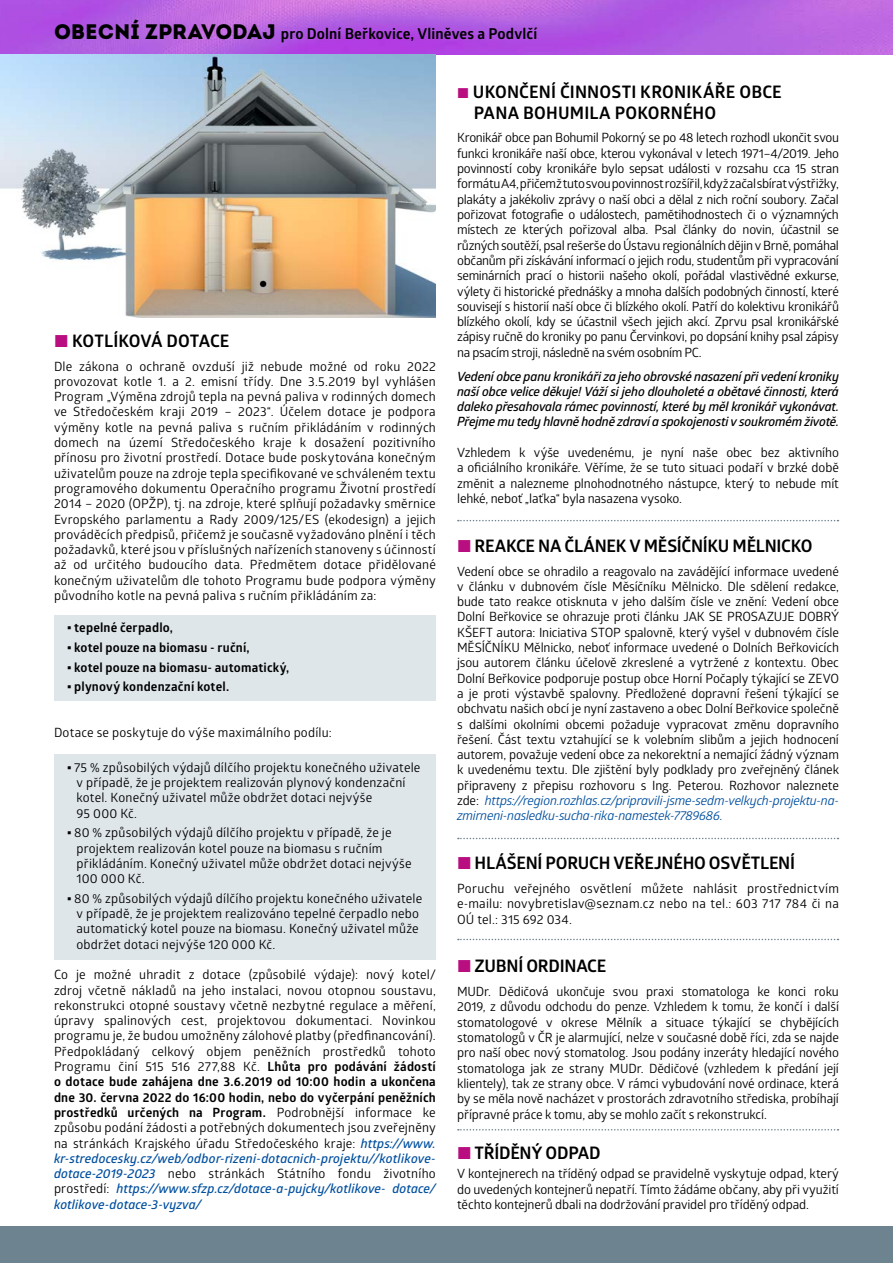
<style>
.page{position:relative;width:893px;height:1263px;background:#fff}
.page>*{position:absolute;margin:0;border:0;box-sizing:border-box;transform-origin:0 0}
.t1{font:700 17.25px "Glober";letter-spacing:-.01em;color:#000}
.t2{font:700 17.25px/20.7px "Glober";letter-spacing:.01em;color:#000}
.t3{font:700 15px "Glober";letter-spacing:.01em;color:#000}
.t4{font:12.75px/15.3px "Glober";letter-spacing:.01em;color:#000;text-align:justify}
.t5{font:italic 600 12.75px/15.3px "Glober";letter-spacing:-.02em;color:#000;text-align:justify}
.t6{font:700 12.75px/19.5px "Glober";letter-spacing:.015em;color:#000}
.s1{font-family:"Intro";font-weight:400;font-size:21px}
.s2{font-style:italic;color:#004f9f}
.s3{font-weight:700}
.s4{font-weight:600;font-style:italic;color:#004f9f}
</style>
<div class="page">
<div style="left:0;top:1226px;width:893px;height:37px;background:#6d838f"></div>
<img style="left:0;top:0;width:893px;height:54px">
<img style="left:0;top:54px;width:436px;height:264px">
<div style="left:54px;top:615px;width:382px;height:86px;background:#dfe6ea"></div>
<div style="left:54px;top:754px;width:382px;height:206px;background:#dfe6ea"></div>
<svg style="left:458px;top:520px;width:380px;height:1px"></svg>
<svg style="left:458px;top:838px;width:380px;height:1px"></svg>
<svg style="left:458px;top:939px;width:380px;height:1px"></svg>
<svg style="left:458px;top:1129px;width:380px;height:1px"></svg>
<p class="t3" style="left:54px;top:23px;width:485px"><span class="s1">OBECNÍ ZPRAVODAJ</span> pro Dolní Beřkovice, Vliněves a Podvlčí</p>
<h1 class="t2" style="left:473px;top:81px;width:310px">UKONČENÍ ČINNOSTI KRONIKÁŘE OBCE<br>PANA BOHUMILA POKORNÉHO</h1>
<p class="t4" style="left:457px;top:130px;width:383px">Kronikář obce pan Bohumil Pokorný se po 48 letech rozhodl ukončit svou funkci kronikáře naší obce, kterou vykonával v letech 1971–4/2019. Jeho povinností coby kronikáře bylo sepsat události v rozsahu cca 15 stran formátu A4, přičemž tuto svou povinnost rozšířil, když začal sbírat výstřižky, plakáty a jakékoliv zprávy o naší obci a dělal z nich roční soubory. Začal pořizovat fotografie o událostech, pamětihodnostech či o významných místech ze kterých pořizoval alba. Psal články do novin, účastnil se různých soutěží, psal rešerše do Ústavu regionálních dějin v Brně, pomáhal občanům při získávání informací o jejich rodu, studentům při vypracování seminárních prací o historii našeho okolí, pořádal vlastivědné exkurse, výlety či historické přednášky a mnoha dalších podobných činností, které souvisejí s historií naší obce či blízkého okolí. Patří do kolektivu kronikářů blízkého okolí, kdy se účastnil všech jejich akcí. Zprvu psal kronikářské zápisy ručně do kroniky po panu Červinkovi, po dopsání knihy psal zápisy na psacím stroji, následně na svém osobním PC.</p>
<p class="t5" style="left:457px;top:368px;width:383px">Vedení obce panu kronikáři za jeho obrovské nasazení při vedení kroniky naší obce velice děkuje! Váží si jeho dlouholeté a obětavé činnosti, která daleko přesahovala rámec povinností, které by měl kronikář vykonávat.<br>Přejme mu tedy hlavně hodně zdraví a spokojenosti v soukromém životě.</p>
<p class="t4" style="left:457px;top:444px;width:383px">Vzhledem k výše uvedenému, je nyní naše obec bez aktivního a oficiálního kronikáře. Věříme, že se tuto situaci podaří v brzké době změnit a nalezneme plnohodnotného nástupce, který to nebude mít lehké, neboť „laťka“ byla nasazena vysoko.</p>
<h1 class="t1" style="left:475px;top:533px;width:339px">REAKCE NA ČLÁNEK V MĚSÍČNÍKU MĚLNICKO</h1>
<p class="t4" style="left:457px;top:563px;width:383px">Vedení obce se ohradilo a reagovalo na zavádějící informace uvedené v článku v dubnovém čísle Měsíčníku Mělnicko. Dle sdělení redakce, bude tato reakce otisknuta v jeho dalším čísle ve znění: Vedení obce Dolní Beřkovice se ohrazuje proti článku JAK SE PROSAZUJE DOBRÝ KŠEFT autora: Iniciativa STOP spalovně, který vyšel v dubnovém čísle MĚSÍČNÍKU Mělnicko, neboť informace uvedené o Dolních Beřkovicích jsou autorem článku účelově zkreslené a vytržené z kontextu. Obec Dolní Beřkovice podporuje postup obce Horní Počaply týkající se ZEVO a je proti výstavbě spalovny. Předložené dopravní řešení týkající se obchvatu našich obcí je nyní zastaveno a obec Dolní Beřkovice společně s dalšími okolními obcemi požaduje vypracovat změnu dopravního řešení. Část textu vztahující se k volebním slibům a jejich hodnocení autorem, považuje vedení obce za nekorektní a nemající žádný význam k uvedenému textu. Dle zjištění byly podklady pro zveřejněný článek připraveny z přepisu rozhovoru s Ing. Peterou. Rozhovor naleznete zde: <span class="s2">https://region.rozhlas.cz/pripravili-jsme-sedm-velkych-projektu-na&shy;zmirneni-nasledku-sucha-rika-namestek-7789686.</span></p>
<h1 class="t1" style="left:475px;top:851px;width:322px">HLÁŠENÍ PORUCH VEŘEJNÉHO OSVĚTLENÍ</h1>
<p class="t4" style="left:457px;top:880px;width:383px">Poruchu veřejného osvětlení můžete nahlásit prostřednictvím e-mailu: novybretislav@seznam.cz nebo na tel.: 603 717 784 či na OÚ tel.: 315 692 034.</p>
<h1 class="t1" style="left:475px;top:954px;width:133px">ZUBNÍ ORDINACE</h1>
<p class="t4" style="left:457px;top:983px;width:383px">MUDr. Dědičová ukončuje svou praxi stomatologa ke konci roku 2019, z důvodu odchodu do penze. Vzhledem k tomu, že končí i další stomatologové v okrese Mělník a situace týkající se chybějících stomatologů v ČR je alarmující, nelze v současné době říci, zda se najde pro naší obec nový stomatolog. Jsou podány inzeráty hledající nového stomatologa jak ze strany MUDr. Dědičové (vzhledem k předání její klientely), tak ze strany obce. V rámci vybudování nové ordinace, která by se měla nově nacházet v prostorách zdravotního střediska, probíhají přípravné práce k tomu, aby se mohlo začít s rekonstrukcí.</p>
<h1 class="t1" style="left:475px;top:1140px;width:128px">TŘÍDĚNÝ ODPAD</h1>
<p class="t4" style="left:457px;top:1165px;width:383px">V kontejnerech na tříděný odpad se pravidelně vyskytuje odpad, který do uvedených kontejnerů nepatří. Tímto žádáme občany, aby při využití těchto kontejnerů dbali na dodržování pravidel pro tříděný odpad.</p>
<h1 class="t1" style="left:72px;top:329px;width:159px">KOTLÍKOVÁ DOTACE</h1>
<p class="t4" style="left:54px;top:358px;width:383px">Dle zákona o ochraně ovzduší již nebude možné od roku 2022 provozovat kotle 1. a 2. emisní třídy. Dne 3.5.2019 byl vyhlášen Program „Výměna zdrojů tepla na pevná paliva v rodinných domech ve Středočeském kraji 2019 – 2023“. Účelem dotace je podpora výměny kotle na pevná paliva s ručním přikládáním v rodinných domech na území Středočeského kraje k dosažení pozitivního přínosu pro životní prostředí. Dotace bude poskytována konečným uživatelům pouze na zdroje tepla specifikované ve schváleném textu programového dokumentu Operačního programu Životní prostředí 2014 – 2020 (OPŽP), tj. na zdroje, které splňují požadavky směrnice Evropského parlamentu a Rady 2009/125/ES (ekodesign) a jejich prováděcích předpisů, přičemž je současně vyžadováno plnění i těch požadavků, které jsou v příslušných nařízeních stanoveny s účinností až od určitého budoucího data. Předmětem dotace přidělované konečným uživatelům dle tohoto Programu bude podpora výměny původního kotle na pevná paliva s ručním přikládáním za:</p>
<p class="t6" style="left:74px;top:618px;width:217px">tepelné čerpadlo,<br>kotel pouze na biomasu - ruční,<br>kotel pouze na biomasu- automatický, plynový kondenzační kotel.</p>
<p class="t4" style="left:54px;top:724px;width:279px">Dotace se poskytuje do výše maximálního podílu:</p>
<p class="t4" style="left:74px;top:759px;width:348px;text-align:left">75 % způsobilých výdajů dílčího projektu konečného uživatele v případě, že je projektem realizován plynový kondenzační kotel. Konečný uživatel může obdržet dotaci nejvýše<br>95 000 Kč.</p>
<p class="t4" style="left:74px;top:824px;width:339px;text-align:left">80 % způsobilých výdajů dílčího projektu v případě, že je projektem realizován kotel pouze na biomasu s ručním přikládáním. Konečný uživatel může obdržet dotaci nejvýše 100 000 Kč.</p>
<p class="t4" style="left:74px;top:890px;width:350px;text-align:left">80 % způsobilých výdajů dílčího projektu konečného uživatele v případě, že je projektem realizováno tepelné čerpadlo nebo automatický kotel pouze na biomasu. Konečný uživatel může obdržet dotaci nejvýše 120 000 Kč.</p>
<p class="t4" style="left:54px;top:966px;width:383px">Co je možné uhradit z dotace (způsobilé výdaje): nový kotel/ zdroj včetně nákladů na jeho instalaci, novou otopnou soustavu, rekonstrukci otopné soustavy včetně nezbytné regulace a měření, úpravy spalinových cest, projektovou dokumentaci. Novinkou programu je, že budou umožněny zálohové platby (předfinancování).<br>Předpokládaný celkový objem peněžních prostředků tohoto Programu činí 515 516 277,88 Kč. <span class="s3">Lhůta pro podávání žádostí o dotace bude zahájena dne 3.6.2019 od 10:00 hodin a ukončena dne 30. června 2022 do 16:00 hodin, nebo do vyčerpání peněžních prostředků určených na Program.</span> Podrobnější informace ke způsobu podání žádosti a potřebných dokumentech jsou zveřejněny na stránkách Krajského úřadu Středočeského kraje: <span class="s4">https://www. kr-stredocesky.cz/web/odbor-rizeni-dotacnich-projektu//kotlikove&shy;dotace-2019-2023</span> nebo stránkách Státního fondu životního prostředí: <span class="s4">https://www.sfzp.cz/dotace-a-pujcky/kotlikove- dotace/ kotlikove-dotace-3-vyzva/</span></p>
</div>
